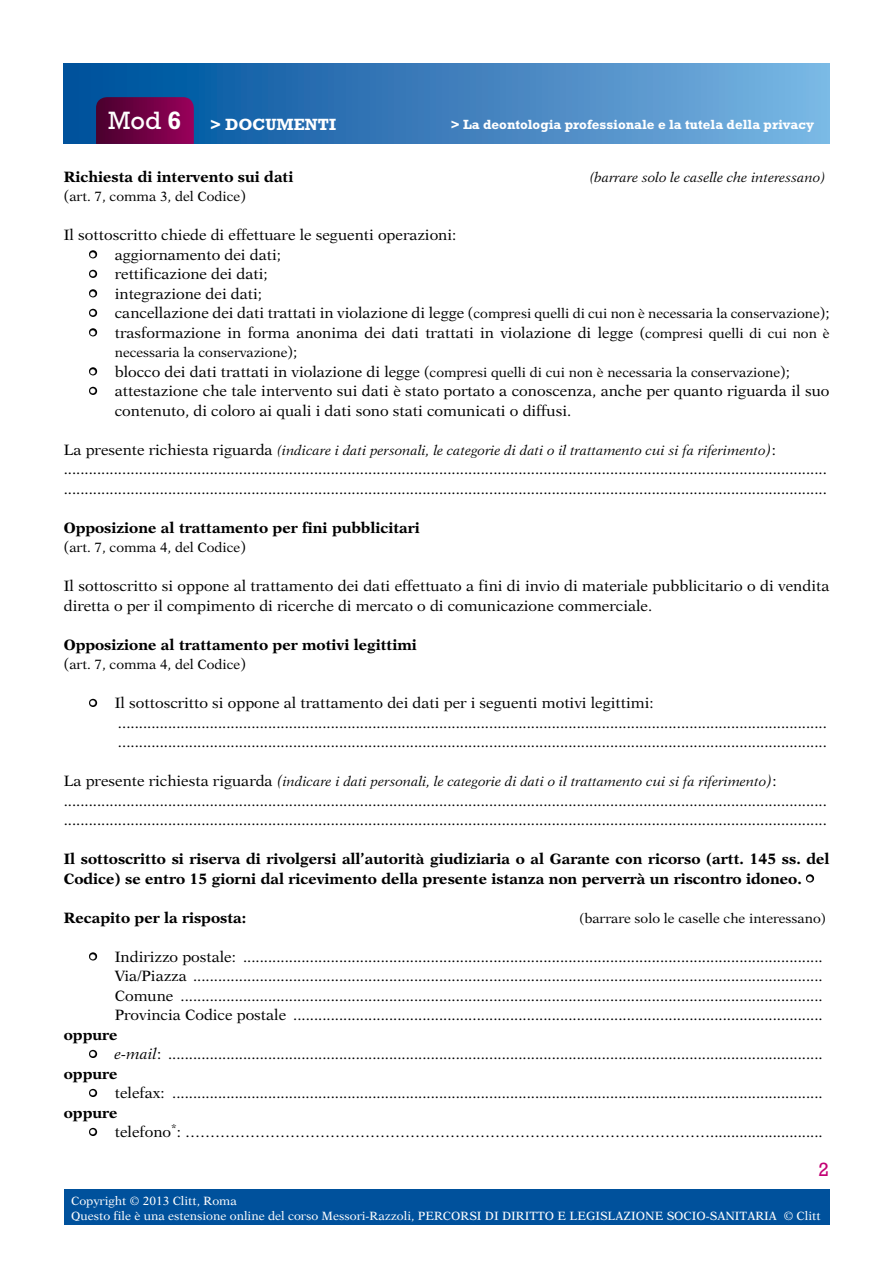
<style>
.page{position:relative;width:893px;height:1263px;background:#fff}
.page>*{position:absolute;margin:0;border:0;box-sizing:border-box;transform-origin:0 0}
.t1{font:19.5px "Rockwell Std";color:#c30074}
.t2{font:700 16.5px "Rockwell Std";color:#fff}
.t3{font:15px/19.5px "New Aster LT Std";color:#000}
.t4{font:700 15px/19.5px "New Aster LT Std";color:#000}
.t5{font:italic 13.5px "New Aster LT Std";color:#000}
.t6{font:13.5px "New Aster LT Std";color:#000}
.t7{font:700 13.5px "Rockwell Std";color:#fff}
.t8{font:12px/15px "New Aster LT Std";color:#fff}
.s1{font-weight:400;font-size:25.5px}
.s2{font-size:25.5px}
.s3{font-size:15px}
.s4{font-weight:700;color:#fff}
.s5{font-size:13.5px}
.s6{font-weight:700;font-size:15px;color:#fff}
.s7{font-style:normal;font-size:15px}
.s8{color:#fff}
.s9{font-style:italic}
.s10{font-weight:700}
</style>
<div class="page">
<div style="left:64px;top:1189px;width:765px;height:36px;background:#00519c"></div>
<div style="left:64px;top:63px;width:765px;height:81px;background:linear-gradient(to right,#004c99,#7eb4e2)"></div>
<svg style="left:96px;top:97px;width:98px;height:47px"></svg>
<div style="left:89px;top:250px;width:8px;height:8px;border:3px solid #000;border-radius:50%"></div>
<div style="left:89px;top:270px;width:8px;height:8px;border:3px solid #000;border-radius:50%"></div>
<div style="left:89px;top:289px;width:8px;height:8px;border:3px solid #000;border-radius:50%"></div>
<div style="left:89px;top:309px;width:8px;height:8px;border:3px solid #000;border-radius:50%"></div>
<div style="left:89px;top:328px;width:8px;height:8px;border:3px solid #000;border-radius:50%"></div>
<div style="left:89px;top:367px;width:8px;height:8px;border:3px solid #000;border-radius:50%"></div>
<div style="left:89px;top:387px;width:8px;height:8px;border:3px solid #000;border-radius:50%"></div>
<div style="left:89px;top:699px;width:8px;height:8px;border:3px solid #000;border-radius:50%"></div>
<div style="left:806px;top:874px;width:8px;height:8px;border:3px solid #000;border-radius:50%"></div>
<div style="left:89px;top:952px;width:8px;height:8px;border:3px solid #000;border-radius:50%"></div>
<div style="left:89px;top:1050px;width:8px;height:8px;border:3px solid #000;border-radius:50%"></div>
<div style="left:89px;top:1089px;width:8px;height:8px;border:3px solid #000;border-radius:50%"></div>
<div style="left:89px;top:1128px;width:8px;height:8px;border:3px solid #000;border-radius:50%"></div>
<p class="t2" style="left:108px;top:114px;width:229px"><span class="s1">Mod</span> <span class="s2">6</span> &gt; DOCUMENTI</p>
<p class="t7" style="left:451px;top:116px;width:365px">&gt; La deontologia professionale e la tutela della privacy</p>
<p class="t4" style="left:64px;top:167px;width:231px">Richiesta di intervento sui dati</p>
<p class="t5" style="left:589px;top:169px;width:238px">(barrare solo le caselle che interessano)</p>
<p class="t6" style="left:64px;top:188px;width:184px"><span class="s3">(</span>art. 7, comma 3, del Codice<span class="s3">)</span></p>
<p class="t3" style="left:64px;top:225px;width:394px">Il sottoscritto chiede di effettuare le seguenti operazioni:</p>
<p class="t3" style="left:89px;top:245px;width:193px"><span class="s4">•</span> aggiornamento dei dati;</p>
<p class="t3" style="left:89px;top:264px;width:180px"><span class="s4">•</span> rettificazione dei dati;</p>
<p class="t3" style="left:89px;top:284px;width:174px"><span class="s4">•</span> integrazione dei dati;</p>
<p class="t3" style="left:89px;top:303px;width:742px"><span class="s4">•</span> cancellazione dei dati trattati in violazione di legge (<span class="s5">compresi quelli di cui non è necessaria la conservazione</span>);</p>
<p class="t3" style="left:89px;top:323px;width:742px"><span class="s4">•</span> trasformazione in forma anonima dei dati trattati in violazione di legge (<span class="s5">compresi quelli di cui non è</span></p>
<p class="t6" style="left:115px;top:344px;width:184px">necessaria la conservazione<span class="s3">);</span></p>
<p class="t6" style="left:89px;top:364px;width:702px"><span class="s6">•</span> <span class="s3">blocco dei dati trattati in violazione di legge (</span>compresi quelli di cui non è necessaria la conservazione<span class="s3">);</span></p>
<p class="t3" style="left:115px;top:381px;width:716px;text-indent:-26px"><span class="s4">•</span> attestazione che tale intervento sui dati è stato portato a conoscenza, anche per quanto riguarda il suo contenuto, di coloro ai quali i dati sono stati comunicati o diffusi.</p>
<p class="t5" style="left:64px;top:442px;width:714px"><span class="s7">La presente richiesta riguarda</span> (indicare i dati personali, le categorie di dati o il trattamento cui si fa riferimento<span class="s3">)</span><span class="s7">:</span></p>
<p class="t3" style="left:64px;top:459px;width:765px">....................................................................................................................................................................................... .......................................................................................................................................................................................</p>
<p class="t4" style="left:64px;top:518px;width:358px">Opposizione al trattamento per fini pubblicitari</p>
<p class="t6" style="left:64px;top:539px;width:184px"><span class="s3">(</span>art. 7, comma 4, del Codice<span class="s3">)</span></p>
<p class="t3" style="left:64px;top:576px;width:767px">Il sottoscritto si oppone al trattamento dei dati effettuato a fini di invio di materiale pubblicitario o di vendita diretta o per il compimento di ricerche di mercato o di comunicazione commerciale.</p>
<p class="t4" style="left:64px;top:635px;width:355px">Opposizione al trattamento per motivi legittimi</p>
<p class="t6" style="left:64px;top:656px;width:184px"><span class="s3">(</span>art. 7, comma 4, del Codice<span class="s3">)</span></p>
<p class="t3" style="left:118px;top:693px;width:710px;text-indent:-29px"><span class="s4">•</span> Il sottoscritto si oppone al trattamento dei dati per i seguenti motivi legittimi: .......................................................................................................................................................................... ..........................................................................................................................................................................</p>
<p class="t5" style="left:64px;top:774px;width:714px"><span class="s7">La presente richiesta riguarda</span> <span class="s3">(</span>indicare i dati personali, le categorie di dati o il trattamento cui si fa riferimento<span class="s3">)</span><span class="s7">:</span></p>
<p class="t3" style="left:64px;top:791px;width:765px">....................................................................................................................................................................................... .......................................................................................................................................................................................</p>
<p class="t4" style="left:64px;top:849px;width:767px">Il sottoscritto si riserva di rivolgersi all’autorità giudiziaria o al Garante con ricorso (artt. 145 ss. del<br>Codice) se entro 15 giorni dal ricevimento della presente istanza non perverrà un riscontro idoneo. <span class="s8">•</span></p>
<p class="t4" style="left:64px;top:908px;width:184px">Recapito per la risposta:</p>
<p class="t6" style="left:579px;top:910px;width:248px">(barrare solo le caselle che interessano)</p>
<p class="t3" style="left:115px;top:947px;width:709px;text-align:justify;text-indent:-26px"><span class="s4">•</span> Indirizzo postale: ...........................................................................................................................................<br>Via/Piazza .......................................................................................................................................................<br>Comune ..........................................................................................................................................................<br>Provincia Codice postale ...............................................................................................................................</p>
<p class="t4" style="left:64px;top:1025px;width:55px">oppure</p>
<p class="t3" style="left:64px;top:1044px;width:760px;text-indent:26px"><span class="s4">•</span> <span class="s9">e-mail</span>: ............................................................................................................................................................. <span class="s10">oppure</span></p>
<p class="t3" style="left:64px;top:1083px;width:760px;text-indent:26px"><span class="s4">•</span> telefax: ............................................................................................................................................................ <span class="s10">oppure</span></p>
<p class="t3" style="left:89px;top:1122px;width:735px"><span class="s4">•</span> telefono<sup>*</sup>: ……………………………………………………………………………………………...........................</p>
<h1 class="t1" style="left:819px;top:1158px;width:12px">2</h1>
<p class="t8" style="left:71px;top:1193px;width:751px">Copyright © 2013 Clitt, Roma<br>Questo file è una estensione online del corso Messori-Razzoli, PERCORSI DI DIRITTO E LEGISLAZIONE SOCIO-SANITARIA © Clitt</p>
</div>
